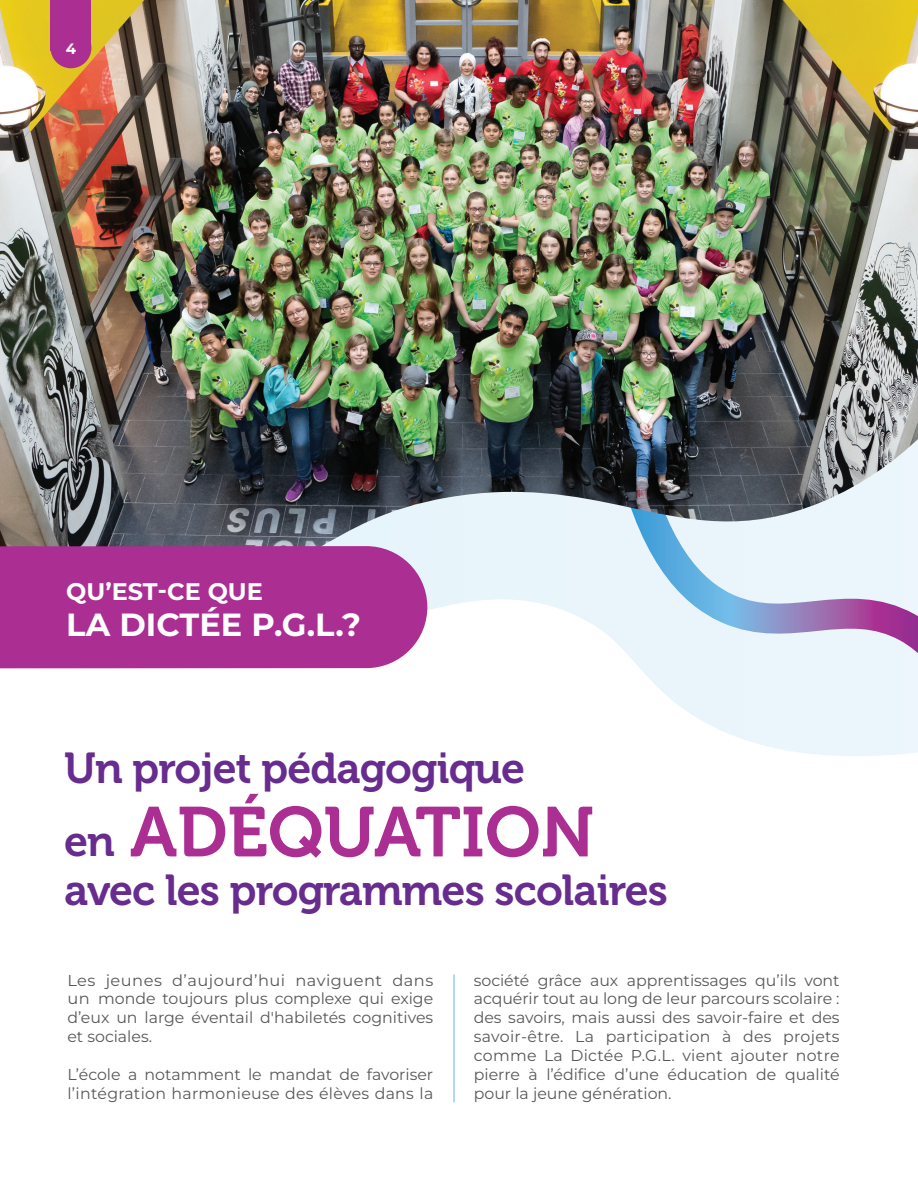
<style>
.page{position:relative;width:918px;height:1188px;background:#fff}
.page>*{position:absolute;margin:0;border:0;box-sizing:border-box;transform-origin:0 0}
.t1{font:70.05px "Museo 700";color:#ab2e92}
.t2{font:43.05px "Museo 700";letter-spacing:-.02em;color:#672c8e}
.t3{font:700 32.1px "Montserrat";color:#fff}
.t4{font:700 24px "Montserrat";color:#fff}
.t5{font:15.75px/18.9px "Montserrat";color:#57585a;text-align:justify}
.t6{font:700 15px "Montserrat";color:#fff}
.s1{font-size:43.05px;color:#672c8e}
</style>
<div class="page">
<svg style="left:592px;top:617px;width:326px;height:139px"></svg>
<hr style="left:453px;top:975px;width:2px;height:127px;background:#73bde9">
<img style="left:0;top:0;width:918px;height:617px">
<div style="left:0;top:546px;width:428px;height:122px;background:#ab2e92"></div>
<div style="left:51px;top:27px;width:40px;height:41px;background:#ab2e92;border-radius:50%"></div>
<div style="left:51px;top:0;width:40px;height:50px;background:#ab2e92"></div>
<p class="t6" style="left:66px;top:38px;width:12px">4</p>
<h3 class="t4" style="left:66px;top:574px;width:198px">QU’EST-CE QUE</h3>
<h3 class="t3" style="left:66px;top:602px;width:296px">LA DICTÉE P.G.L.?</h3>
<h2 class="t2" style="left:64px;top:744px;width:463px">Un projet pédagogique</h2>
<h1 class="t1" style="left:64px;top:793px;width:532px"><span class="s1">en</span> ADÉQUATION</h1>
<h2 class="t2" style="left:64px;top:866px;width:605px">avec les programmes scolaires</h2>
<p class="t5" style="left:67px;top:970px;width:367px">Les jeunes d’aujourd’hui naviguent dans un monde toujours plus complexe qui exige d’eux un large éventail d'habiletés cognitives et sociales.</p>
<p class="t5" style="left:67px;top:1064px;width:367px">L’école a notamment le mandat de favoriser l’intégration harmonieuse des élèves dans la</p>
<p class="t5" style="left:474px;top:970px;width:367px">société grâce aux apprentissages qu’ils vont acquérir tout au long de leur parcours scolaire : des savoirs, mais aussi des savoir-faire et des savoir-être. La participation à des projets comme La Dictée P.G.L. vient ajouter notre pierre à l’édifice d’une éducation de qualité pour la jeune génération.</p>
</div>
